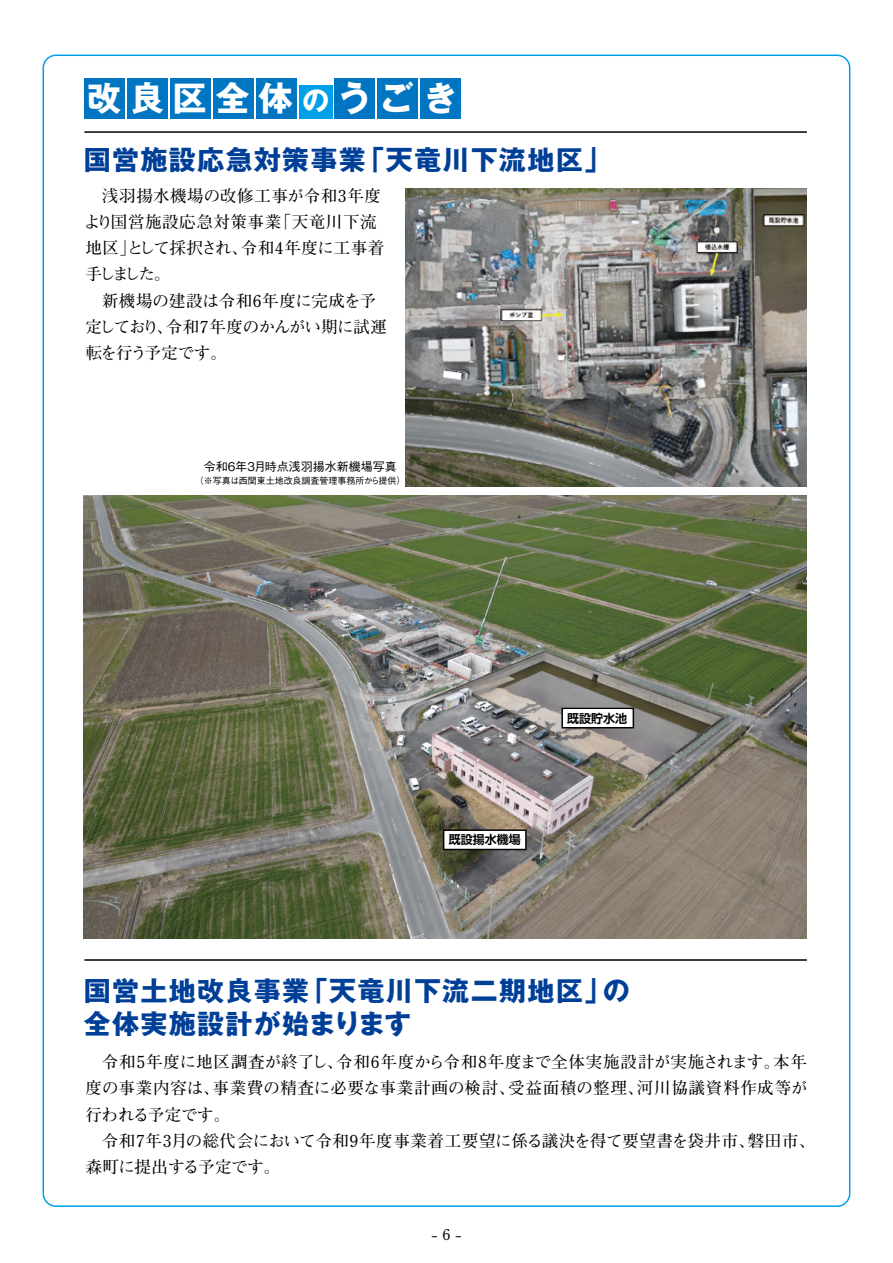
<style>
.page{position:relative;width:893px;height:1263px;background:#fff}
.page>*{position:absolute;margin:0;border:0;box-sizing:border-box;transform-origin:0 0}
.t1{font:700 34.05px "Gothic MB101 Pro";letter-spacing:.26em;color:#fff}
.t2{font:700 27px/33px "Gothic MB101 Pro";letter-spacing:.05em;color:#003f98}
.t3{font:700 16.5px/26.2px "Futo Min A101 Pro";letter-spacing:.035em;color:#000}
.t4{font:700 16.5px/26.2px "Futo Min A101 Pro";letter-spacing:-.01em;color:#000}
.t5{font:700 15px "Futo Min A101 Pro";color:#000}
.t6{font:500 12px "Gothic BBB Pro";color:#000}
.t7{font:700 12px "Shin Go Pro De";color:#000}
.t8{font:500 9px "Gothic BBB Pro";color:#000}
.s1{font-size:27.15px}
</style>
<div class="page">
<img style="left:83px;top:496px;width:724px;height:442px">
<hr style="left:84px;top:131px;width:723px;height:2px;background:#000">
<hr style="left:84px;top:959px;width:723px;height:2px;background:#000">
<div style="left:85px;top:78px;width:40px;height:40px;background:#0075c2"></div>
<div style="left:127px;top:78px;width:40px;height:40px;background:#0075c2"></div>
<div style="left:170px;top:78px;width:40px;height:40px;background:#0075c2"></div>
<div style="left:213px;top:78px;width:40px;height:40px;background:#0075c2"></div>
<div style="left:256px;top:78px;width:40px;height:40px;background:#0075c2"></div>
<div style="left:299px;top:85px;width:33px;height:33px;background:#00a0e9"></div>
<div style="left:335px;top:78px;width:40px;height:40px;background:#0075c2"></div>
<div style="left:378px;top:78px;width:40px;height:40px;background:#0075c2"></div>
<div style="left:421px;top:78px;width:40px;height:40px;background:#0075c2"></div>
<img style="left:405px;top:188px;width:401px;height:299px">
<div style="left:565px;top:709px;width:66px;height:17px;background:#fff"></div>
<div style="left:446px;top:831px;width:77px;height:16px;background:#fff"></div>
<h1 class="t1" style="left:87px;top:70px;width:372px">改良区全体<span class="s1">の</span>うごき</h1>
<h2 class="t2" style="left:84px;top:140px;width:529px">国営施設応急対策事業「天竜川下流地区」</h2>
<p class="t3" style="left:84px;top:180px;width:302px;text-indent:18px">浅羽揚水機場の改修工事が令和3年度より国営施設応急対策事業「天竜川下流地区」として採択され、令和4年度に工事着手しました。</p>
<p class="t4" style="left:85px;top:285px;width:303px;text-indent:16px">新機場の建設は令和6年度に完成を予定しており、令和7年度のかんがい期に試運転を行う予定です。</p>
<p class="t6" style="left:204px;top:456px;width:195px">令和6年３月時点浅羽揚水新機場写真</p>
<p class="t8" style="left:195px;top:474px;width:212px">（※写真は西関東土地改良調査管理事務所から提供）</p>
<p class="t7" style="left:449px;top:830px;width:73px">既設揚水機場</p>
<p class="t7" style="left:567px;top:708px;width:61px">既設貯水池</p>
<h2 class="t2" style="left:84px;top:971px;width:548px">国営土地改良事業「天竜川下流二期地区」の全体実施設計が始まります</h2>
<p class="t3" style="left:85px;top:1047px;width:724px;text-align:justify;text-indent:16px">令和5年度に地区調査が終了し、令和6年度から令和8年度まで全体実施設計が実施されます。本年度の事業内容は、事業費の精査に必要な事業計画の検討、受益面積の整理、河川協議資料作成等が行われる予定です。</p>
<p class="t3" style="left:85px;top:1125px;width:732px;text-indent:16px">令和7年3月の総代会において令和9年度事業着工要望に係る議決を得て要望書を袋井市、磐田市、森町に提出する予定です。</p>
<p class="t5" style="left:431px;top:1223px;width:32px">- 6 -</p>
</div>
